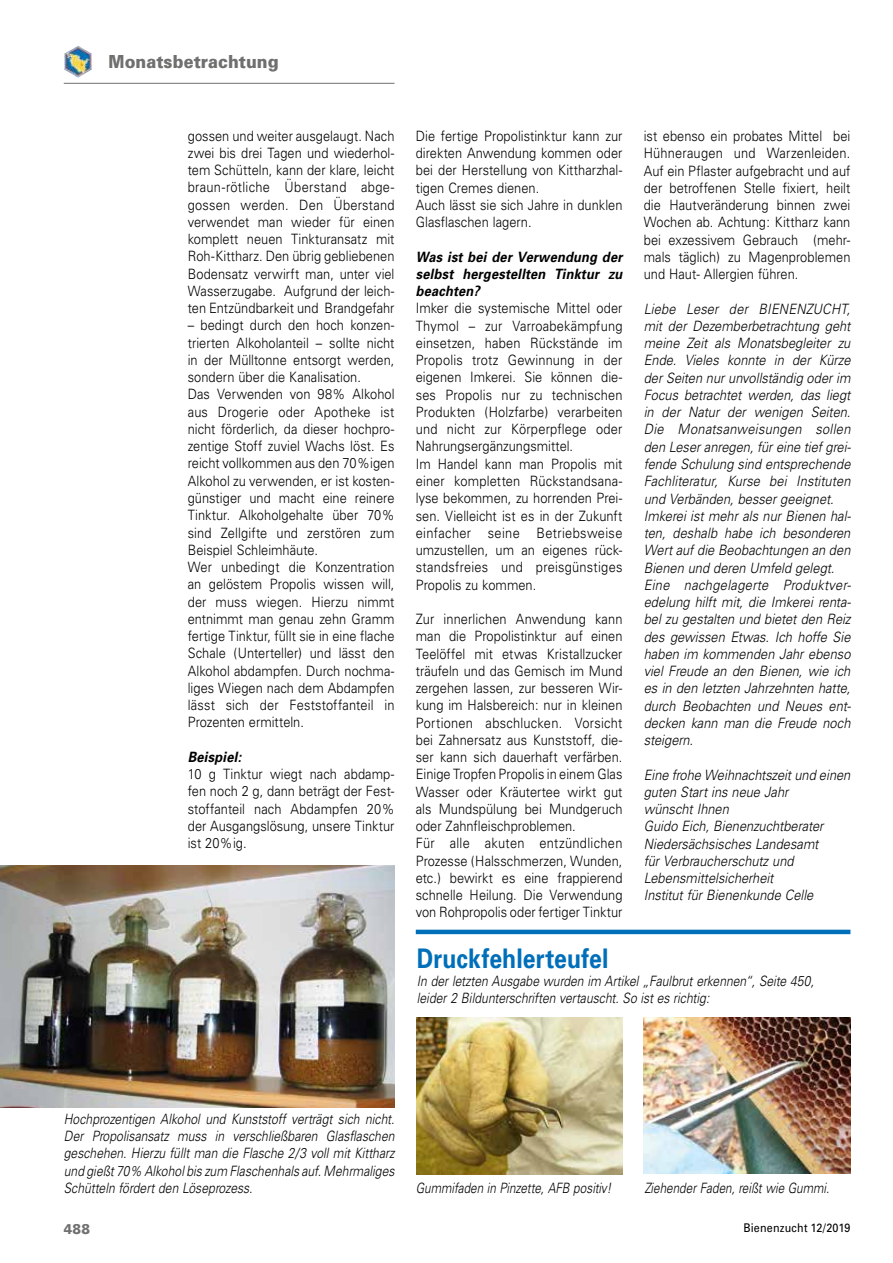
<style>
.page{position:relative;width:893px;height:1263px;background:#fff}
.page>*{position:absolute;margin:0;border:0;box-sizing:border-box;transform-origin:0 0}
.t1{font:700 27px "Univers";letter-spacing:.005em;color:#006fb9;scale:.85 1}
.t2{font:900 18px "Univers";letter-spacing:.005em;color:#6f6f6e;scale:.9 1}
.t3{font:300 14.25px/17.2px "Univers";letter-spacing:.005em;color:#000;scale:.9 1}
.t4{font:italic 300 14.25px/17.2px "Univers";letter-spacing:.005em;color:#000;scale:.9 1}
.t5{font:italic 300 14.25px/17.2px "Univers";letter-spacing:.005em;color:#000;text-align:justify;scale:.85 1}
.t6{font:italic 700 14.25px/17.2px "Univers";letter-spacing:.015em;color:#000;text-align:justify;scale:.9 1}
.t7{font:italic 300 14.25px "Univers";letter-spacing:.005em;color:#000;scale:.82 1}
.t8{font:900 14.25px "Univers";color:#6f6f6e;scale:.9 1}
.t9{font:12px "Univers";letter-spacing:.015em;color:#000;scale:.9 1}
</style>
<div class="page">
<hr style="left:64px;top:83px;width:330px;height:1px;background:#6f6f6e">
<img style="left:64px;top:46px;width:28px;height:32px">
<hr style="left:416px;top:930px;width:434px;height:4px;background:#006fb9">
<img style="left:643px;top:1018px;width:207px;height:156px">
<img style="left:417px;top:1018px;width:205px;height:156px">
<img style="left:0;top:866px;width:394px;height:241px">
<p class="t2" style="left:109px;top:50px;width:190px">Monatsbetrachtung</p>
<p class="t3" style="left:188px;top:127px;width:231px;text-align:justify">gossen und weiter ausgelaugt. Nach zwei bis drei Tagen und wiederhol&shy;tem Schütteln, kann der klare, leicht braun-rötliche Überstand abge&shy;gossen werden. Den Überstand verwendet man wieder für einen komplett neuen Tinkturansatz mit Roh-Kittharz. Den übrig gebliebenen Bodensatz verwirft man, unter viel Wasserzugabe. Aufgrund der leich&shy;ten Entzündbarkeit und Brandgefahr</p>
<p class="t3" style="left:188px;top:317px;width:231px">– bedingt durch den hoch konzen&shy;trierten Alkoholanteil – sollte nicht in der Mülltonne entsorgt werden, sondern über die Kanalisation.<br>Das Verwenden von 98% Alkohol aus Drogerie oder Apotheke ist nicht förderlich, da dieser hochpro&shy;zentige Stoff zuviel Wachs löst. Es reicht vollkommen aus den 70%igen<br>Alkohol zu verwenden, er ist kosten&shy;günstiger und macht eine reinere<br>Tinktur. Alkoholgehalte über 70% sind Zellgifte und zerstören zum<br>Beispiel Schleimhäute.<br>Wer unbedingt die Konzentration an gelöstem Propolis wissen will, der muss wiegen. Hierzu nimmt entnimmt man genau zehn Gramm fertige Tinktur, füllt sie in eine flache<br>Schale (Unterteller) und lässt den<br>Alkohol abdampfen. Durch nochma&shy;liges Wiegen nach dem Abdampfen lässt sich der Feststoffanteil in<br>Prozenten ermitteln.</p>
<p class="t6" style="left:188px;top:748px;width:61px">Beispiel:</p>
<p class="t3" style="left:188px;top:765px;width:231px;text-align:justify">10 g Tinktur wiegt nach abdamp&shy;fen noch 2 g, dann beträgt der Fest&shy;stoffanteil nach Abdampfen 20% der Ausgangslösung, unsere Tinktur ist 20%ig.</p>
<p class="t3" style="left:416px;top:127px;width:231px">Die fertige Propolistinktur kann zur direkten Anwendung kommen oder bei der Herstellung von Kittharzhal&shy;tigen Cremes dienen.<br>Auch lässt sie sich Jahre in dunklen<br>Glasflaschen lagern.</p>
<p class="t6" style="left:416px;top:248px;width:231px">Was ist bei der Verwendung der selbst hergestellten Tinktur zu beachten?</p>
<p class="t3" style="left:416px;top:300px;width:231px">Imker die systemische Mittel oder<br>Thymol – zur Varroabekämpfung einsetzen, haben Rückstände im<br>Propolis trotz Gewinnung in der eigenen Imkerei. Sie können die&shy;ses Propolis nur zu technischen<br>Produkten (Holzfarbe) verarbeiten und nicht zur Körperpflege oder<br>Nahrungsergänzungsmittel.<br>Im Handel kann man Propolis mit einer kompletten Rückstandsana&shy;lyse bekommen, zu horrenden Prei&shy;sen. Vielleicht ist es in der Zukunft einfacher seine Betriebsweise umzustellen, um an eigenes rück&shy;standsfreies und preisgünstiges<br>Propolis zu kommen.</p>
<p class="t3" style="left:416px;top:610px;width:231px">Zur innerlichen Anwendung kann man die Propolistinktur auf einen Teelöffel mit etwas Kristallzucker träufeln und das Gemisch im Mund zergehen lassen, zur besseren Wir&shy;kung im Halsbereich: nur in kleinen Portionen abschlucken. Vorsicht bei Zahnersatz aus Kunststoff, die&shy;ser kann sich dauerhaft verfärben.<br>Einige Tropfen Propolis in einem Glas Wasser oder Kräutertee wirkt gut als Mundspülung bei Mundgeruch oder Zahnfleischproblemen.<br>Für alle akuten entzündlichen Prozesse (Halsschmerzen, Wunden, etc.) bewirkt es eine frappierend schnelle Heilung. Die Verwendung von Rohpropolis oder fertiger Tinktur</p>
<p class="t3" style="left:644px;top:127px;width:231px;text-align:justify">ist ebenso ein probates Mittel bei Hühneraugen und Warzenleiden.<br>Auf ein Pflaster aufgebracht und auf der betroffenen Stelle fixiert, heilt die Hautveränderung binnen zwei Wochen ab. Achtung: Kittharz kann bei exzessivem Gebrauch (mehr&shy;mals täglich) zu Magenproblemen und Haut- Allergien führen.</p>
<p class="t4" style="left:644px;top:300px;width:232px">Liebe Leser der BIENENZUCHT, mit der Dezemberbetrachtung geht meine Zeit als Monatsbegleiter zu<br>Ende. Vieles konnte in der Kürze der Seiten nur unvollständig oder im<br>Focus betrachtet werden, das liegt in der Natur der wenigen Seiten.<br>Die Monatsanweisungen sollen den Leser anregen, für eine tief grei&shy;fende Schulung sind entsprechende<br>Fachliteratur, Kurse bei Instituten und Verbänden, besser geeignet.<br>Imkerei ist mehr als nur Bienen hal&shy;ten, deshalb habe ich besonderen<br>Wert auf die Beobachtungen an den<br>Bienen und deren Umfeld gelegt.<br>Eine nachgelagerte Produktver&shy;edelung hilft mit, die Imkerei renta&shy;bel zu gestalten und bietet den Reiz des gewissen Etwas. Ich hoffe Sie haben im kommenden Jahr ebenso viel Freude an den Bienen, wie ich es in den letzten Jahrzehnten hatte, durch Beobachten und Neues ent&shy;decken kann man die Freude noch steigern.</p>
<p class="t4" style="left:644px;top:766px;width:231px">Eine frohe Weihnachtszeit und einen guten Start ins neue Jahr<br>wünscht Ihnen<br>Guido Eich, Bienenzuchtberater<br>Niedersächsisches Landesamt<br>für Verbraucherschutz und<br>Lebensmittelsicherheit<br>Institut für Bienenkunde Celle</p>
<h1 class="t1" style="left:417px;top:942px;width:227px">Druckfehlerteufel</h1>
<p class="t5" style="left:417px;top:972px;width:469px">In der letzten Ausgabe wurden im Artikel „Faulbrut erkennen“, Seite 450, leider 2 Bildunterschriften vertauscht. So ist es richtig:</p>
<p class="t5" style="left:64px;top:1110px;width:391px">Hochprozentigen Alkohol und Kunststoff verträgt sich nicht.<br>Der Propolisansatz muss in verschließbaren Glasflaschen geschehen. Hierzu füllt man die Flasche 2/3 voll mit Kittharz und gießt 70% Alkohol bis zum Flaschenhals auf. Mehrmaliges Schütteln fördert den Löseprozess.</p>
<p class="t7" style="left:416px;top:1179px;width:240px">Gummifaden in Pinzette, AFB positiv!</p>
<p class="t7" style="left:644px;top:1179px;width:227px">Ziehender Faden, reißt wie Gummi.</p>
<p class="t8" style="left:64px;top:1220px;width:31px">488</p>
<p class="t9" style="left:743px;top:1221px;width:120px">Bienenzucht 12/2019</p>
</div>
